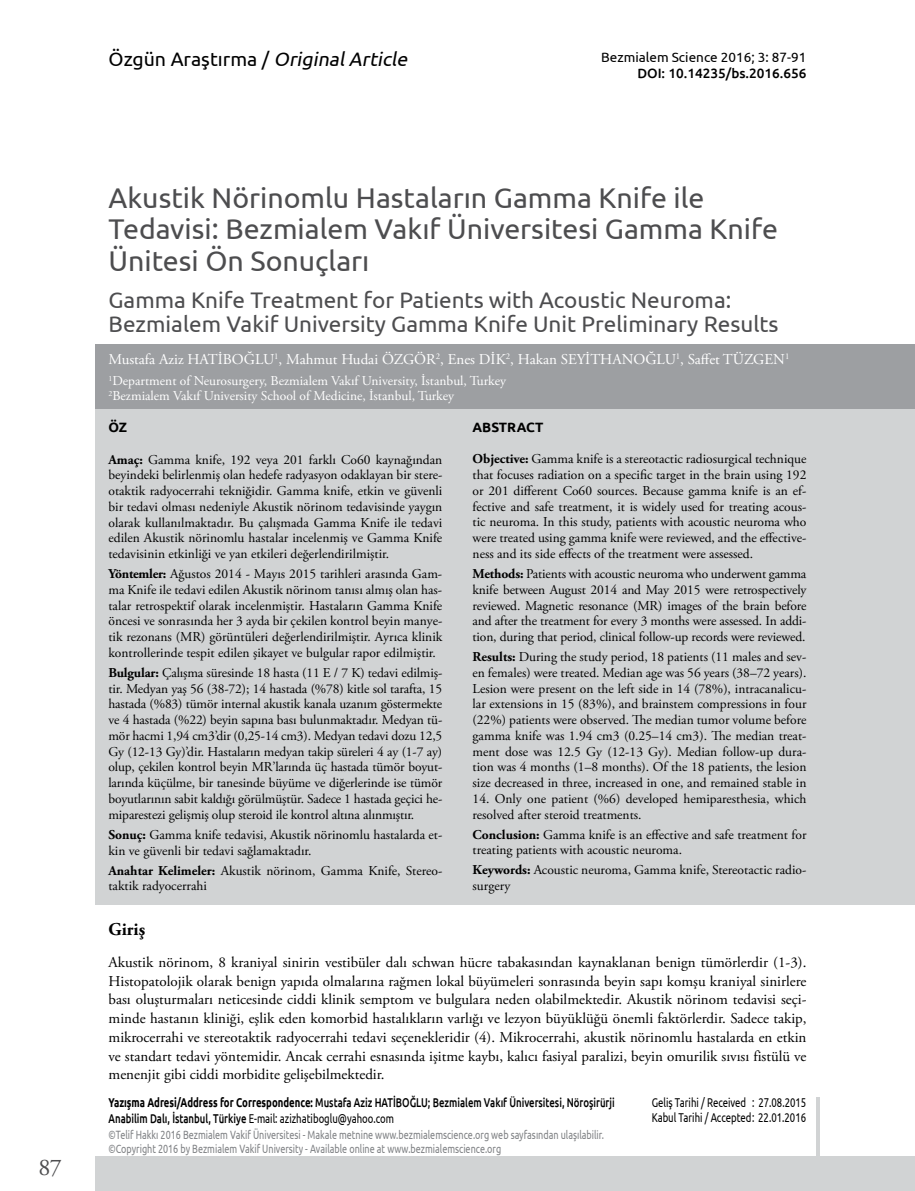
<style>
.page{position:relative;width:915px;height:1191px;background:#fff}
.page>*{position:absolute;margin:0;border:0;box-sizing:border-box;transform-origin:0 0}
.t1{font:28.5px/31.5px "Ubuntu";color:#4d4d4f}
.t2{font:24px "Adobe Garamond Pro";color:#4d4d4f}
.t3{font:22.5px/24px "Ubuntu";color:#4d4d4f}
.t4{font:19.5px "Ubuntu";color:#000}
.t5{font:700 18px "Adobe Garamond Pro";color:#000}
.t6{font:15px/18.8px "Adobe Garamond Pro";color:#000;text-align:justify}
.t7{font:15px "Adobe Garamond Pro";color:#fff}
.t8{font:13.5px/15.8px "Adobe Garamond Pro";color:#000;text-align:justify}
.t9{font:13.5px/15px "Adobe Garamond Pro";color:#fff}
.t10{font:13.5px "Ubuntu";color:#000}
.t11{font:500 13.5px "Ubuntu";color:#000}
.t12{font:700 13.5px "Ubuntu";color:#000}
.t13{font:500 12.75px/15.3px "Ubuntu";color:#000;scale:.75 1}
.t14{font:12.75px/14.5px "Ubuntu";color:#000;scale:.75 1}
.t15{font:12px/13.5px "Ubuntu";color:#808285;scale:.75 1}
.s1{font-style:italic}
.s2{font-weight:700}
.s3{font-weight:400}
</style>
<div class="page">
<div style="left:96px;top:1157px;width:818px;height:34px;background:#d1d3d4"></div>
<svg style="left:815px;top:1097px;width:4px;height:60px"></svg>
<div style="left:96px;top:387px;width:818px;height:518px;background:#d1d3d4"></div>
<div style="left:96px;top:344px;width:818px;height:65px;background:#9d9fa2"></div>
<h2 class="t2" style="left:38px;top:1152px;width:25px">87</h2>
<h3 class="t4" style="left:108px;top:47px;width:304px">Ö zg ü n A ra ş t ı r m a / <span class="s1">OriginalArticle</span></h3>
<p class="t10" style="left:601px;top:49px;width:207px">Bezmialem Science 2016; 3: 87-91</p>
<p class="t11" style="left:637px;top:65px;width:170px">DOI: 10.14235/bs.2016.656</p>
<h1 class="t1" style="left:108px;top:181px;width:670px">Akustik Nörinomlu Hastaların Gamma Knife ile<br>Tedavisi: Bezmialem Vakıf Üniversitesi Gamma Knife<br>Ünitesi Ön Sonuçları</h1>
<h3 class="t3" style="left:108px;top:287px;width:671px">Gamma Knife Treatment for Patients with Acoustic Neuroma:<br>Bezmialem Vakif University Gamma Knife Unit Preliminary Results</h3>
<p class="t7" style="left:108px;top:350px;width:682px">Mustafa Aziz HATİBOĞLU<sup>1</sup>, Mahmut Hudai ÖZGÖR<sup>2</sup>, Enes DİK<sup>2</sup>, Hakan SEYİTHANOĞLU<sup>1</sup>, Saffet TÜZGEN<sup>1</sup></p>
<p class="t9" style="left:108px;top:374px;width:399px"><sup>1</sup>Department of Neurosurgery, Bezmialem Vakıf University, İstanbul, Turkey<br><sup>2</sup>Bezmialem Vakıf University School of Medicine, İstanbul, Turkey</p>
<p class="t12" style="left:108px;top:419px;width:20px">ÖZ</p>
<p class="t8" style="left:108px;top:452px;width:335px"><span class="s2">Amaç:</span> Gamma knife, 192 veya 201 farklı Co60 kaynağından beyindeki belirlenmiş olan hedefe radyasyon odaklayan bir stere&shy;otaktik radyocerrahi tekniğidir. Gamma knife, etkin ve güvenli bir tedavi olması nedeniyle Akustik nörinom tedavisinde yaygın olarak kullanılmaktadır. Bu çalışmada Gamma Knife ile tedavi edilen Akustik nörinomlu hastalar incelenmiş ve Gamma Knife tedavisinin etkinliği ve yan etkileri değerlendirilmiştir.</p>
<p class="t8" style="left:108px;top:566px;width:335px"><span class="s2">Yöntemler:</span> Ağustos 2014 - Mayıs 2015 tarihleri arasında Gam&shy;ma Knife ile tedavi edilen Akustik nörinom tanısı almış olan has&shy;talar retrospektif olarak incelenmiştir. Hastaların Gamma Knife öncesi ve sonrasında her 3 ayda bir çekilen kontrol beyin manye&shy;tik rezonans (MR) görüntüleri değerlendirilmiştir. Ayrıca klinik kontrollerinde tespit edilen şikayet ve bulgular rapor edilmiştir.</p>
<p class="t8" style="left:108px;top:665px;width:335px"><span class="s2">Bulgular:</span> Çalışma süresinde 18 hasta (11 E / 7 K) tedavi edilmiş&shy;tir. Medyan yaş 56 (38-72); 14 hastada (%78) kitle sol tarafta, 15 hastada (%83) tümör internal akustik kanala uzanım göstermekte ve 4 hastada (%22) beyin sapına bası bulunmaktadır. Medyan tü&shy;mör hacmi 1,94 cm3’dir (0,25-14 cm3). Medyan tedavi dozu 12,5<br>Gy (12-13 Gy)’dir. Hastaların medyan takip süreleri 4 ay (1-7 ay) olup, çekilen kontrol beyin MR’larında üç hastada tümör boyut&shy;larında küçülme, bir tanesinde büyüme ve diğerlerinde ise tümör boyutlarının sabit kaldığı görülmüştür. Sadece 1 hastada geçici he&shy;miparestezi gelişmiş olup steroid ile kontrol altına alınmıştır.</p>
<p class="t8" style="left:108px;top:827px;width:335px"><span class="s2">Sonuç:</span> Gamma knife tedavisi, Akustik nörinomlu hastalarda et&shy;kin ve güvenli bir tedavi sağlamaktadır.</p>
<p class="t8" style="left:108px;top:863px;width:335px"><span class="s2">Anahtar Kelimeler:</span> Akustik nörinom, Gamma Knife, Stereo&shy;taktik radyocerrahi</p>
<p class="t12" style="left:472px;top:419px;width:72px">ABSTRACT</p>
<p class="t8" style="left:472px;top:452px;width:335px"><span class="s2">Objective:</span> Gamma knife is a stereotactic radiosurgical technique that focuses radiation on a specific target in the brain using 192 or 201 different Co60 sources. Because gamma knife is an ef&shy;fective and safe treatment, it is widely used for treating acous&shy;tic neuroma. In this study, patients with acoustic neuroma who were treated using gamma knife were reviewed, and the effective&shy;ness and its side effects of the treatment were assessed.</p>
<p class="t8" style="left:472px;top:566px;width:335px"><span class="s2">Methods:</span> Patients with acoustic neuroma who underwent gamma knife between August 2014 and May 2015 were retrospectively reviewed. Magnetic resonance (MR) images of the brain before and after the treatment for every 3 months were assessed. In addi&shy;tion, during that period, clinical follow-up records were reviewed.</p>
<p class="t8" style="left:472px;top:649px;width:335px"><span class="s2">Results:</span> During the study period, 18 patients (11 males and sev&shy;en females) were treated. Median age was 56 years (38–72 years).<br>Lesion were present on the left side in 14 (78%), intracanalicu&shy;lar extensions in 15 (83%), and brainstem compressions in four (22%) patients were observed. The median tumor volume before gamma knife was 1.94 cm3 (0.25–14 cm3). The median treat&shy;ment dose was 12.5 Gy (12-13 Gy). Median follow-up dura&shy;tion was 4 months (1–8 months). Of the 18 patients, the lesion size decreased in three, increased in one, and remained stable in</p>
<p class="t8" style="left:472px;top:791px;width:335px">14. Only one patient (%6) developed hemiparesthesia, which resolved after steroid treatments.</p>
<p class="t8" style="left:472px;top:827px;width:335px"><span class="s2">Conclusion:</span> Gamma knife is an effective and safe treatment for treating patients with acoustic neuroma.</p>
<p class="t8" style="left:472px;top:862px;width:335px"><span class="s2">Keywords:</span> Acoustic neuroma, Gamma knife, Stereotactic radio&shy;surgery</p>
<h3 class="t5" style="left:108px;top:919px;width:38px">Giriş</h3>
<p class="t6" style="left:108px;top:953px;width:699px">Akustik nörinom, 8 kraniyal sinirin vestibüler dalı schwan hücre tabakasından kaynaklanan benign tümörlerdir (1-3).<br>Histopatolojik olarak benign yapıda olmalarına rağmen lokal büyümeleri sonrasında beyin sapı komşu kraniyal sinirlere bası oluşturmaları neticesinde ciddi klinik semptom ve bulgulara neden olabilmektedir. Akustik nörinom tedavisi seçi&shy;minde hastanın kliniği, eşlik eden komorbid hastalıkların varlığı ve lezyon büyüklüğü önemli faktörlerdir. Sadece takip, mikrocerrahi ve stereotaktik radyocerrahi tedavi seçenekleridir (4). Mikrocerrahi, akustik nörinomlu hastalarda en etkin ve standart tedavi yöntemidir. Ancak cerrahi esnasında işitme kaybı, kalıcı fasiyal paralizi, beyin omurilik sıvısı fistülü ve menenjit gibi ciddi morbidite gelişebilmektedir.</p>
<p class="t13" style="left:108px;top:1094px;width:676px"><span class="s2">Yazışma Adresi/Address for Correspondence:</span> Mustafa Aziz HATİBOĞLU; Bezmialem Vakıf Üniversitesi, Nöroşirürji<br>Anabilim Dalı, İstanbul, Türkiye <span class="s3">E-mail: azizhatiboglu@yahoo.com</span></p>
<p class="t15" style="left:108px;top:1127px;width:662px">©Telif Hakkı 2016 Bezmialem Vakif Üniversitesi - Makale metnine www.bezmialemscience.org web sayfasından ulaşılabilir. ©Copyright 2016 by Bezmialem Vakif University - Available online at www.bezmialemscience.org</p>
<p class="t14" style="left:651px;top:1095px;width:208px">Geliş Tarihi / Received : 27.08.2015<br>Kabul Tarihi / Accepted: 22.01.2016</p>
</div>
